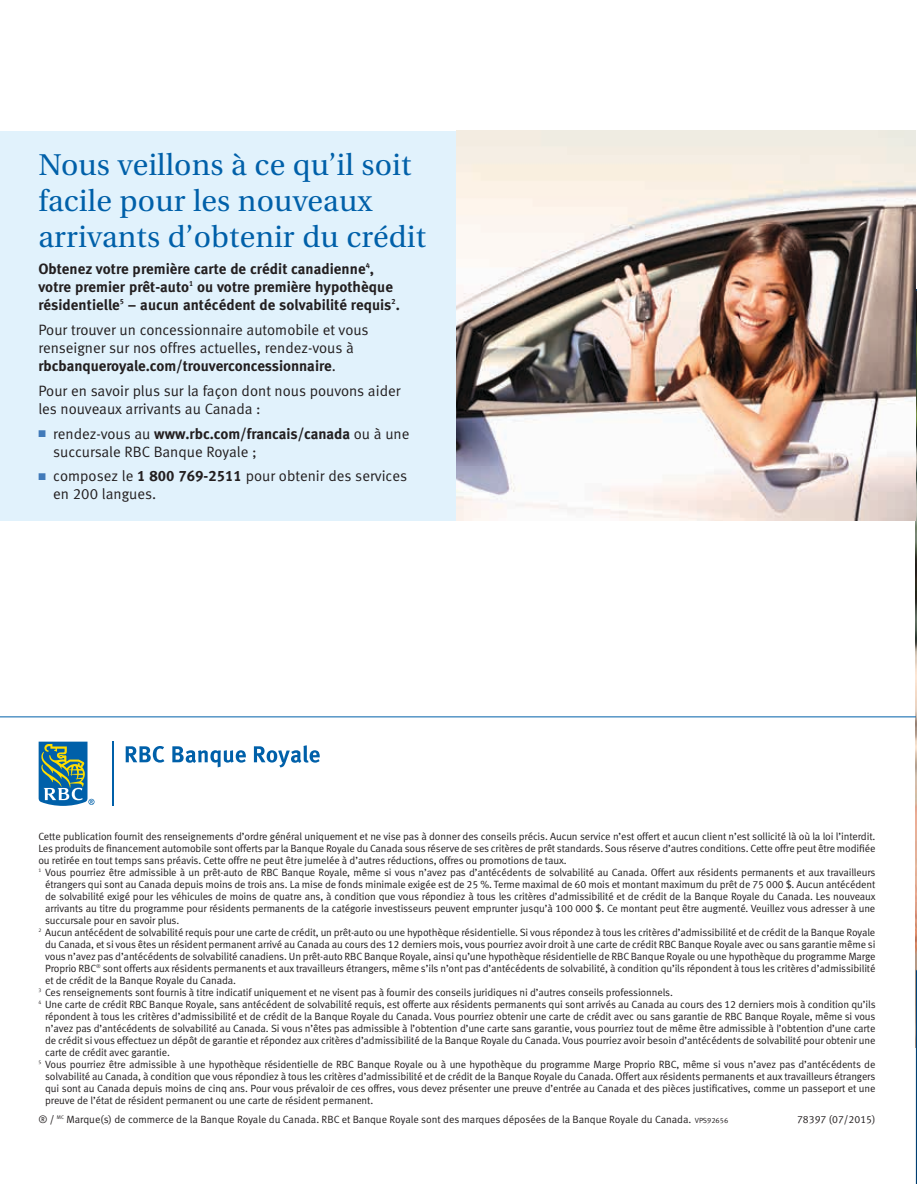
<style>
.page{position:relative;width:917px;height:1184px;background:#fff}
.page>*{position:absolute;margin:0;border:0;box-sizing:border-box;transform-origin:0 0}
.t1{font:30px/36px "Utopia";letter-spacing:.005em;color:#0060a9}
.t2{font:15px/18px "Meta Normal LF";color:#231f20}
.t3{font:15px/18px "Meta Bold LF";color:#231f20}
.t4{font:10.5px "Meta Normal LF";letter-spacing:-.01em;color:#231f20}
.s1{font-family:"Meta Normal LF"}
.s2{color:#417ab9}
.s3{font-family:"Meta Bold LF"}
.s4{font-size:7.5px}
</style>
<div class="page">
<img style="left:916px;top:291px;width:1px;height:757px">
<hr style="left:0;top:716px;width:916px;height:1px;background:#0060a9">
<svg style="left:916px;top:969px;width:1px;height:66px"></svg>
<div style="left:0;top:131px;width:470px;height:390px;background:#e1f2fc"></div>
<svg style="left:39px;top:741px;width:56px;height:65px"></svg>
<hr style="left:112px;top:741px;width:1px;height:65px;background:#0060a9">
<svg style="left:126px;top:746px;width:38px;height:16px"></svg>
<svg style="left:172px;top:746px;width:74px;height:21px"></svg>
<svg style="left:254px;top:745px;width:66px;height:22px"></svg>
<img style="left:457px;top:131px;width:459px;height:390px">
<h1 class="t1" style="left:38px;top:147px;width:389px">Nous veillons à ce qu’il soit facile pour les nouveaux arrivants d’obtenir du crédit</h1>
<h2 class="t3" style="left:38px;top:260px;width:363px">Obtenez votre première carte de crédit canadienne<sup>4</sup>, votre premier prêt-auto<sup>1</sup> ou votre première hypothèque résidentielle<sup>5</sup> – aucun antécédent de solvabilité requis<sup>2</sup>.</h2>
<h2 class="t2" style="left:38px;top:321px;width:332px">Pour trouver un concessionnaire automobile et vous renseigner sur nos offres actuelles, rendez-vous à</h2>
<h2 class="t3" style="left:38px;top:357px;width:299px">rbcbanqueroyale.com/trouverconcessionnaire<span class="s1">.</span></h2>
<h2 class="t2" style="left:38px;top:381px;width:364px">Pour en savoir plus sur la façon dont nous pouvons aider les nouveaux arrivants au Canada :</h2>
<h2 class="t3" style="left:38px;top:424px;width:372px"><span class="s2">■</span> <span class="s1">rendez-vous au</span> www.rbc.com/francais/canada <span class="s1">ou à une</span></h2>
<h2 class="t2" style="left:53px;top:442px;width:205px">succursale RBC Banque Royale ;</h2>
<h2 class="t2" style="left:53px;top:467px;width:355px;text-indent:-15px"><span class="s2">■</span> composez le <span class="s3">1 800 769-2511</span> pour obtenir des services en 200 langues.</h2>
<p class="t4" style="left:38px;top:830px;width:839px">Cette publication fournit des renseignements d’ordre général uniquement et ne vise pas à donner des conseils précis. Aucun service n’est offert et aucun client n’est sollicité là où la loi l’interdit.</p>
<p class="t4" style="left:38px;top:842px;width:839px">Les produits de financement automobile sont offerts par la Banque Royale du Canada sous réserve de ses critères de prêt standards. Sous réserve d’autres conditions. Cette offre peut être modifiée</p>
<p class="t4" style="left:38px;top:854px;width:530px">ou retirée en tout temps sans préavis. Cette offre ne peut être jumelée à d’autres réductions, offres ou promotions de taux.</p>
<p class="t4" style="left:38px;top:866px;width:839px"><sup>1</sup> Vous pourriez être admissible à un prêt-auto de RBC Banque Royale, même si vous n’avez pas d’antécédents de solvabilité au Canada. Offert aux résidents permanents et aux travailleurs</p>
<p class="t4" style="left:45px;top:878px;width:832px">étrangers qui sont au Canada depuis moins de trois ans. La mise de fonds minimale exigée est de 25 %. Terme maximal de 60 mois et montant maximum du prêt de 75 000 $. Aucun antécédent</p>
<p class="t4" style="left:45px;top:890px;width:832px">de solvabilité exigé pour les véhicules de moins de quatre ans, à condition que vous répondiez à tous les critères d’admissibilité et de crédit de la Banque Royale du Canada. Les nouveaux</p>
<p class="t4" style="left:45px;top:902px;width:832px">arrivants au titre du programme pour résidents permanents de la catégorie investisseurs peuvent emprunter jusqu’à 100 000 $. Ce montant peut être augmenté. Veuillez vous adresser à une</p>
<p class="t4" style="left:45px;top:914px;width:136px">succursale pour en savoir plus.</p>
<p class="t4" style="left:38px;top:926px;width:838px"><sup>2</sup> Aucun antécédent de solvabilité requis pour une carte de crédit, un prêt-auto ou une hypothèque résidentielle. Si vous répondez à tous les critères d’admissibilité et de crédit de la Banque Royale</p>
<p class="t4" style="left:45px;top:938px;width:832px">du Canada, et si vous êtes un résident permanent arrivé au Canada au cours des 12 derniers mois, vous pourriez avoir droit à une carte de crédit RBC Banque Royale avec ou sans garantie même si</p>
<p class="t4" style="left:45px;top:950px;width:832px">vous n’avez pas d’antécédents de solvabilité canadiens. Un prêt-auto RBC Banque Royale, ainsi qu’une hypothèque résidentielle de RBC Banque Royale ou une hypothèque du programme Marge</p>
<p class="t4" style="left:45px;top:962px;width:832px">Proprio RBC<sup>®</sup> sont offerts aux résidents permanents et aux travailleurs étrangers, même s’ils n’ont pas d’antécédents de solvabilité, à condition qu’ils répondent à tous les critères d’admissibilité</p>
<p class="t4" style="left:45px;top:974px;width:192px">et de crédit de la Banque Royale du Canada.</p>
<p class="t4" style="left:38px;top:986px;width:636px"><sup>3</sup> Ces renseignements sont fournis à titre indicatif uniquement et ne visent pas à fournir des conseils juridiques ni d’autres conseils professionnels.</p>
<p class="t4" style="left:38px;top:998px;width:839px"><sup>4</sup> Une carte de crédit RBC Banque Royale, sans antécédent de solvabilité requis, est offerte aux résidents permanents qui sont arrivés au Canada au cours des 12 derniers mois à condition qu’ils</p>
<p class="t4" style="left:45px;top:1010px;width:832px">répondent à tous les critères d’admissibilité et de crédit de la Banque Royale du Canada. Vous pourriez obtenir une carte de crédit avec ou sans garantie de RBC Banque Royale, même si vous</p>
<p class="t4" style="left:45px;top:1022px;width:832px">n’avez pas d’antécédents de solvabilité au Canada. Si vous n’êtes pas admissible à l’obtention d’une carte sans garantie, vous pourriez tout de même être admissible à l’obtention d’une carte</p>
<p class="t4" style="left:45px;top:1034px;width:832px">de crédit si vous effectuez un dépôt de garantie et répondez aux critères d’admissibilité de la Banque Royale du Canada. Vous pourriez avoir besoin d’antécédents de solvabilité pour obtenir une</p>
<p class="t4" style="left:45px;top:1046px;width:126px">carte de crédit avec garantie.</p>
<p class="t4" style="left:38px;top:1058px;width:838px"><sup>5</sup> Vous pourriez être admissible à une hypothèque résidentielle de RBC Banque Royale ou à une hypothèque du programme Marge Proprio RBC, même si vous n’avez pas d’antécédents de</p>
<p class="t4" style="left:45px;top:1070px;width:832px">solvabilité au Canada, à condition que vous répondiez à tous les critères d’admissibilité et de crédit de la Banque Royale du Canada. Offert aux résidents permanents et aux travailleurs étrangers</p>
<p class="t4" style="left:45px;top:1082px;width:832px">qui sont au Canada depuis moins de cinq ans. Pour vous prévaloir de ces offres, vous devez présenter une preuve d’entrée au Canada et des pièces justificatives, comme un passeport et une</p>
<p class="t4" style="left:45px;top:1094px;width:330px">preuve de l’état de résident permanent ou une carte de résident permanent.</p>
<p class="t4" style="left:38px;top:1113px;width:691px">® / <sup>MC</sup> Marque(s) de commerce de la Banque Royale du Canada. RBC et Banque Royale sont des marques déposées de la Banque Royale du Canada. <span class="s4">VPS92656</span></p>
<p class="t4" style="left:797px;top:1113px;width:80px">78397 (07/2015)</p>
</div>
